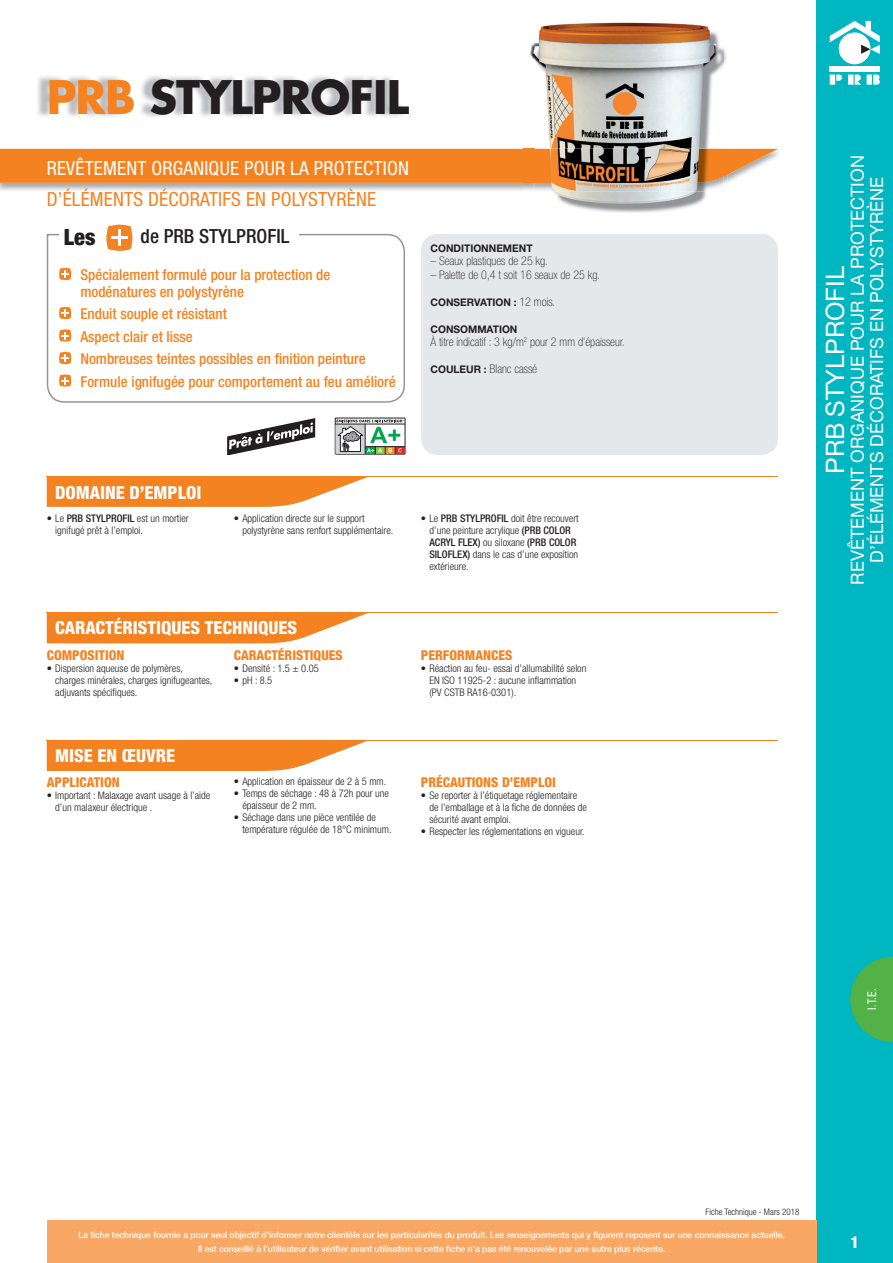
<style>
.page{position:relative;width:893px;height:1263px;background:#fff}
.page>*{position:absolute;margin:0;border:0;box-sizing:border-box;transform-origin:0 0}
.t1{font:700 45px "Futura";letter-spacing:-.02em;color:#231f20}
.t2{font:25.5px "Helvetica Neue LT Std";color:#fff}
.t3{font:900 condensed 22.5px "Helvetica Neue LT Std";color:#231f20}
.t4{font:condensed 19.5px "Helvetica Neue";letter-spacing:.01em;color:#fff}
.t5{font:condensed 19.5px "Helvetica Neue";letter-spacing:.01em;color:#f58220}
.t6{font:500 condensed 19.5px "Helvetica Neue LT Std";color:#231f20}
.t7{font:18px/19.5px "Helvetica Neue LT Std";color:#fff;text-align:center}
.t8{font:800 condensed 18px "Helvetica Neue LT Std";color:#fff}
.t9{font:800 condensed 16.5px "Helvetica Neue LT Std";color:#fff}
.t10{font:500 condensed 15px/22.5px "Helvetica Neue LT Std";color:#f58220}
.t11{font:800 condensed 13.5px "Helvetica Neue LT Std";color:#f58220}
.t12{font:100 condensed 12px "Helvetica Neue";color:#231f20}
.t13{font:condensed 12px "Helvetica Neue LT Std";color:#fff}
.t14{font:300 condensed 10.5px/12px "Helvetica Neue LT Std";color:#231f20}
.t15{font:700 10.5px "Helvetica Neue";color:#231f20}
.t16{font:500 9px/13.5px "Helvetica Neue";color:#fff;text-align:center;scale:.95 1}
.t17{font:300 condensed 9px "Helvetica Neue LT Std";color:#231f20}
.s1{color:#f58220}
.s2{font-weight:100;font-stretch:condensed;font-size:12px}
.s3{font-weight:700;font-stretch:normal;font-size:10.5px}
.s4{font-weight:500}
.s5{font-weight:700}
</style>
<div class="page">
<div style="left:816px;top:0;width:77px;height:1263px;background:#00b6c0"></div>
<div style="left:839px;top:32px;width:31px;height:32px;background:#fff;border-radius:50%"></div>
<div style="left:830px;top:66px;width:50px;height:6px;background:#fff"></div>
<div style="left:830px;top:75px;width:5px;height:10px;background:#fff"></div>
<svg style="left:836px;top:75px;width:6px;height:6px"></svg>
<div style="left:848px;top:75px;width:5px;height:10px;background:#fff"></div>
<div style="left:867px;top:75px;width:5px;height:10px;background:#fff"></div>
<svg style="left:855px;top:75px;width:6px;height:10px"></svg>
<svg style="left:873px;top:75px;width:7px;height:10px"></svg>
<div style="left:47px;top:1220px;width:769px;height:43px;background:#f9a765"></div>
<svg style="left:0;top:149px;width:778px;height:34px;background:#f4882c"></svg>
<img style="left:38px;top:76px;width:365px;height:41px">
<div style="left:421px;top:234px;width:357px;height:221px;background:#e6e7e9;border-radius:17px"></div>
<svg style="left:47px;top:234px;width:358px;height:169px"></svg>
<div style="left:60px;top:213px;width:239px;height:42px;background:#fff"></div>
<svg style="left:106px;top:224px;width:27px;height:27px"></svg>
<hr style="left:118px;top:230px;width:3px;height:16px;background:#fff">
<hr style="left:111px;top:236px;width:17px;height:3px;background:#fff">
<svg style="left:58px;top:267px;width:14px;height:14px"></svg>
<svg style="left:58px;top:306px;width:14px;height:14px"></svg>
<svg style="left:58px;top:328px;width:14px;height:15px"></svg>
<svg style="left:58px;top:351px;width:14px;height:14px"></svg>
<svg style="left:58px;top:373px;width:14px;height:15px"></svg>
<svg style="left:47px;top:477px;width:321px;height:30px;background:#f6923d"></svg>
<hr style="left:47px;top:476px;width:731px;height:1px;background:#f58220">
<svg style="left:47px;top:613px;width:321px;height:30px;background:#f6913b"></svg>
<hr style="left:47px;top:612px;width:731px;height:1px;background:#f58220">
<svg style="left:47px;top:741px;width:320px;height:30px;background:#f6913b"></svg>
<hr style="left:47px;top:740px;width:731px;height:1px;background:#f58220">
<div style="left:335px;top:418px;width:70px;height:36px;border:1px solid #231f20"></div>
<svg style="left:335px;top:419px;width:70px;height:35px"></svg>
<svg style="left:850px;top:957px;width:43px;height:85px"></svg>
<svg style="left:830px;top:21px;width:50px;height:34px"></svg>
<svg style="left:227px;top:418px;width:89px;height:37px"></svg>
<img style="left:573px;top:48px;width:154px;height:165px">
<img style="left:573px;top:148px;width:155px;height:44px">
<img style="left:723px;top:149px;width:5px;height:28px">
<img style="left:530px;top:22px;width:193px;height:41px">
<img style="left:523px;top:63px;width:50px;height:144px">
<img style="left:523px;top:149px;width:200px;height:34px">
<h1 class="t1" style="left:47px;top:66px;width:364px"><span class="s1">PRB</span> STYLPROFIL</h1>
<h3 class="t4" style="left:47px;top:157px;width:364px">REVÊTEMENT ORGANIQUE POUR LA PROTECTION</h3>
<h3 class="t5" style="left:47px;top:188px;width:331px">D’ÉLÉMENTS DÉCORATIFS EN POLYSTYRÈNE</h3>
<h3 class="t3" style="left:64px;top:223px;width:33px">Les</h3>
<h3 class="t6" style="left:141px;top:225px;width:150px">de PRB STYLPROFIL</h3>
<h3 class="t10" style="left:80px;top:266px;width:252px;line-height:16.5px">Spécialement formulé pour la protection de modénatures en polystyrène</h3>
<h3 class="t10" style="left:80px;top:302px;width:317px">Enduit souple et résistant<br>Aspect clair et lisse<br>Nombreuses teintes possibles en finition peinture Formule ignifugée pour comportement au feu amélioré</h3>
<p class="t15" style="left:431px;top:241px;width:104px">CONDITIONNEMENT</p>
<p class="t12" style="left:431px;top:254px;width:119px">– Seaux plastiques de 25 kg.</p>
<p class="t12" style="left:431px;top:268px;width:171px">– Palette de 0,4 t soit 16 seaux de 25 kg.</p>
<p class="t15" style="left:431px;top:295px;width:126px">CONSERVATION : <span class="s2">12 mois.</span></p>
<p class="t15" style="left:431px;top:322px;width:88px">CONSOMMATION</p>
<p class="t12" style="left:431px;top:335px;width:196px">À titre indicatif : 3 kg/m<sup>2</sup> pour 2 mm d’épaisseur.</p>
<p class="t12" style="left:431px;top:362px;width:108px"><span class="s3">COULEUR :</span> Blanc cassé</p>
<h3 class="t8" style="left:55px;top:481px;width:148px">DOMAINE D’EMPLOI</h3>
<p class="t14" style="left:55px;top:512px;width:135px;text-indent:-9px">• Le <span class="s4">PRB STYLPROFIL</span> est un mortier ignifugé prêt à l’emploi.</p>
<p class="t14" style="left:242px;top:512px;width:153px;text-indent:-9px">• Application directe sur le support polystyrène sans renfort supplémentaire.</p>
<p class="t14" style="left:429px;top:512px;width:151px;text-indent:-9px">• Le <span class="s4">PRB STYLPROFIL</span> doit être recouvert d’une peinture acrylique <span class="s4">(PRB COLOR<br>ACRYL FLEX)</span> ou siloxane <span class="s4">(PRB COLOR<br>SILOFLEX)</span> dans le cas d’une exposition extérieure.</p>
<h3 class="t8" style="left:55px;top:617px;width:243px">CARACT<span class="s5">É</span>RISTIQUES TECHNIQUES</h3>
<p class="t11" style="left:47px;top:647px;width:79px">COMPOSITION</p>
<p class="t14" style="left:55px;top:662px;width:159px;text-indent:-9px">• Dispersion aqueuse de polymères, charges minérales, charges ignifugeantes, adjuvants spécifiques.</p>
<h3 class="t8" style="left:55px;top:744px;width:121px">MISE EN ŒUVRE</h3>
<p class="t11" style="left:47px;top:774px;width:75px">APPLICATION</p>
<p class="t14" style="left:55px;top:790px;width:157px;text-indent:-9px">• Important : Malaxage avant usage à l’aide d’un malaxeur électrique .</p>
<p class="t11" style="left:234px;top:647px;width:110px">CARACTÉRISTIQUES</p>
<p class="t14" style="left:234px;top:662px;width:87px">• Densité : 1.5 ± 0.05</p>
<p class="t14" style="left:234px;top:674px;width:40px">• pH : 8.5</p>
<p class="t14" style="left:234px;top:775px;width:154px">• Application en épaisseur de 2 à 5 mm.</p>
<p class="t14" style="left:242px;top:787px;width:148px;text-indent:-9px">• Temps de séchage : 48 à 72h pour une épaisseur de 2 mm.</p>
<p class="t14" style="left:242px;top:811px;width:151px;text-indent:-9px">• Séchage dans une pièce ventilée de température régulée de 18°C minimum.</p>
<p class="t11" style="left:421px;top:647px;width:93px">PERFORMANCES</p>
<p class="t14" style="left:429px;top:662px;width:158px;text-indent:-9px">• Réaction au feu- essai d’allumabilité selon<br>EN ISO 11925-2 : aucune inflammation (PV CSTB RA16-0301).</p>
<p class="t11" style="left:421px;top:774px;width:136px">PRÉCAUTIONS D’EMPLOI</p>
<p class="t14" style="left:429px;top:790px;width:159px;text-indent:-9px">• Se reporter à l’étiquetage réglementaire de l’emballage et à la fiche de données de sécurité avant emploi.</p>
<p class="t14" style="left:421px;top:826px;width:165px">• Respecter les réglementations en vigueur.</p>
<h3 class="t7" style="left:847px;top:585px;width:431px;rotate:-90deg">REVÊTEMENT ORGANIQUE POUR LA PROTECTION<br>D’ÉLÉMENTS DÉCORATIFS EN POLYSTYRÈNE</h3>
<h2 class="t2" style="left:820px;top:474px;width:209px;rotate:-90deg">PRB STYLPROFIL</h2>
<p class="t13" style="left:865px;top:1010px;width:23px;rotate:-90deg">I.T.E.</p>
<p class="t17" style="left:705px;top:1206px;width:95px">Fiche Technique - Mars 2018</p>
<p class="t16" style="left:78px;top:1228px;width:745px">La fiche technique fournie a pour seul objectif d’informer notre clientèle sur les particularités du produit. Les renseignements qui y figurent reposent sur une connaissance actuelle.<br>Il est conseillé à l’utilisateur de vérifier avant utilisation si cette fiche n’a pas été renouvelée par une autre plus récente.</p>
<h3 class="t9" style="left:850px;top:1231px;width:10px">1</h3>
</div>
